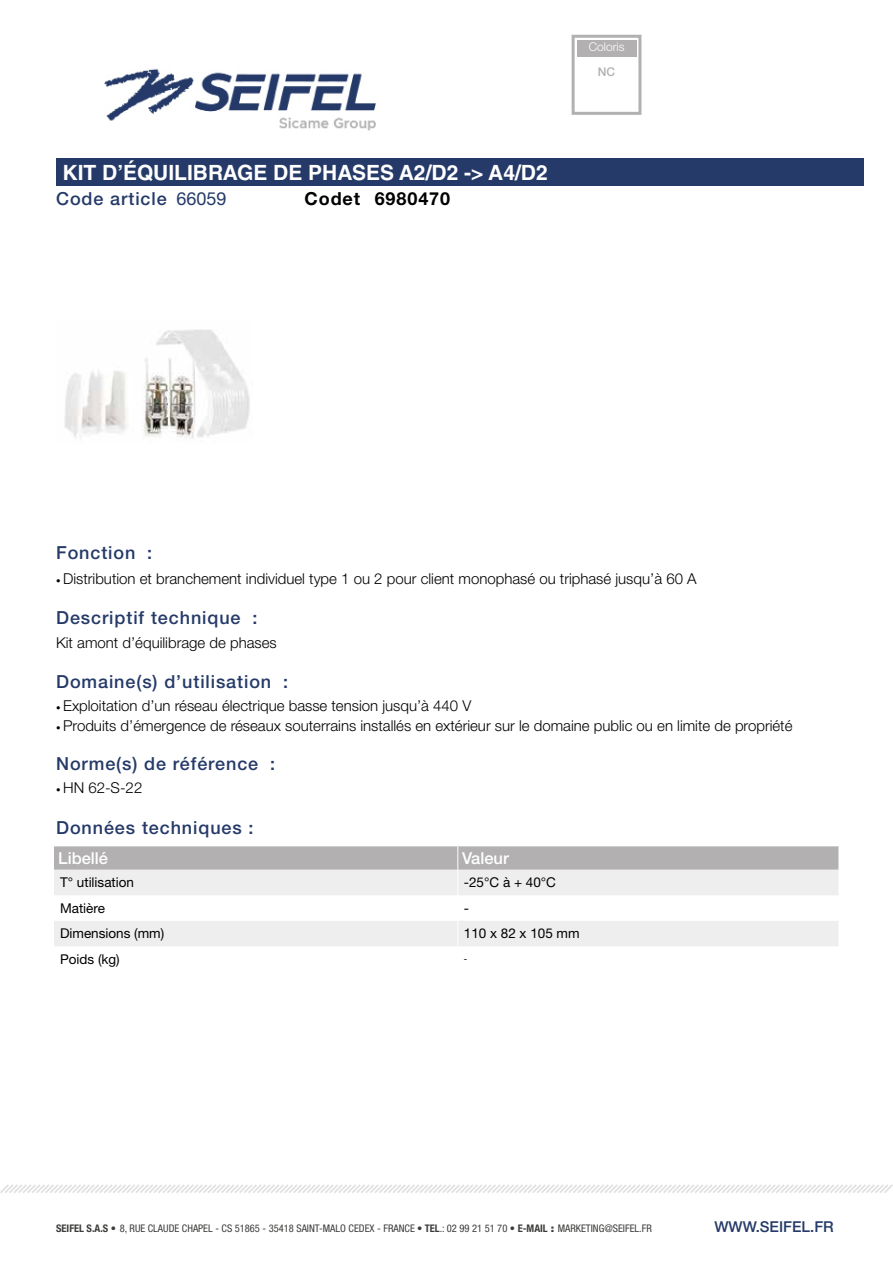
<style>
.page{position:relative;width:893px;height:1263px;background:#fff}
.page>*{position:absolute;margin:0;border:0;box-sizing:border-box;transform-origin:0 0}
.t1{font:700 21px "Helvetica LT Std";color:#fff}
.t2{font:500 18px "Helvetica Neue LT Std";letter-spacing:.05em;color:#253a68}
.t3{font:700 18px "Helvetica Neue LT Std";letter-spacing:.05em;color:#000}
.t4{font:18px "Helvetica Neue LT Std";color:#253a68}
.t5{font:500 16.5px "Helvetica Neue LT Std";color:#fff}
.t6{font:300 15px "Helvetica Neue LT Std";color:#000}
.t7{font:500 15px "Helvetica Neue LT Std";color:#253a68}
.t8{font:13.5px "Helvetica Neue LT Std";color:#000}
.t9{font:300 12px "Helvetica Neue LT Std";color:#fff}
.t10{font:500 12px "Helvetica Neue LT Std";color:#b2b0b0}
.t11{font:condensed 10.5px "Helvetica Neue LT Std";color:#3c3c3b}
.t12{font:9px "Helvetica Neue LT Std";color:#000}
.s1{font-size:9px}
.s2{font-weight:700}
.s3{font-weight:900;font-stretch:normal}
</style>
<div class="page">
<img style="left:104px;top:68px;width:272px;height:63px">
<svg style="left:0;top:1184px;width:893px;height:9px"></svg>
<div style="left:56px;top:158px;width:807px;height:28px;background:#253a68"></div>
<svg style="left:54px;top:846px;width:785px;height:100px"></svg>
<img style="left:64px;top:329px;width:186px;height:110px">
<div style="left:577px;top:40px;width:59px;height:16px;background:#b2b0b0"></div>
<div style="left:572px;top:35px;width:69px;height:80px;border:3px solid #b2b0b0"></div>
<h1 class="t1" style="left:63px;top:160px;width:487px">KIT D’ÉQUILIBRAGE DE PHASES A2/D2 -&gt; A4/D2</h1>
<p class="t2" style="left:56px;top:188px;width:112px">Code article</p>
<p class="t4" style="left:176px;top:188px;width:52px">66059</p>
<p class="t3" style="left:305px;top:188px;width:147px">Codet 6980470</p>
<p class="t9" style="left:589px;top:40px;width:37px">Coloris</p>
<p class="t10" style="left:598px;top:64px;width:19px">NC</p>
<p class="t2" style="left:56px;top:542px;width:98px">Fonction :</p>
<p class="t6" style="left:56px;top:569px;width:642px"><span class="s1">•</span> Distribution et branchement individuel type 1 ou 2 pour client monophasé ou triphasé jusqu’à 60 A</p>
<p class="t2" style="left:56px;top:606px;width:203px">Descriptif technique :</p>
<p class="t6" style="left:56px;top:633px;width:222px">Kit amont d’équilibrage de phases</p>
<p class="t2" style="left:56px;top:671px;width:233px">Domaine(s) d’utilisation :</p>
<p class="t6" style="left:56px;top:697px;width:417px"><span class="s1">•</span> Exploitation d’un réseau électrique basse tension jusqu’à 440 V</p>
<p class="t6" style="left:56px;top:716px;width:738px"><span class="s1">•</span> Produits d’émergence de réseaux souterrains installés en extérieur sur le domaine public ou en limite de propriété</p>
<p class="t2" style="left:56px;top:752px;width:220px">Norme(s) de référence :</p>
<p class="t6" style="left:56px;top:778px;width:88px"><span class="s1">•</span> HN 62-S-22</p>
<p class="t2" style="left:56px;top:817px;width:199px">Données techniques :</p>
<p class="t5" style="left:58px;top:848px;width:51px">Libellé</p>
<p class="t5" style="left:462px;top:848px;width:48px">Valeur</p>
<p class="t8" style="left:60px;top:874px;width:76px">T° utilisation</p>
<p class="t8" style="left:464px;top:874px;width:94px">-25°C à + 40°C</p>
<p class="t8" style="left:60px;top:900px;width:47px">Matière</p>
<p class="t8" style="left:464px;top:900px;width:7px">-</p>
<p class="t8" style="left:60px;top:925px;width:106px">Dimensions (mm)</p>
<p class="t8" style="left:464px;top:925px;width:117px">110 x 82 x 105 mm</p>
<p class="t8" style="left:60px;top:951px;width:61px">Poids (kg)</p>
<p class="t12" style="left:464px;top:954px;width:5px">-</p>
<p class="t11" style="left:56px;top:1222px;width:597px"><span class="s2">SEIFEL S.A.S</span> <span class="s3">•</span> 8, RUE CLAUDE CHAPEL - CS 51865 - 35418 SAINT-MALO CEDEX - FRANCE • <span class="s2">TEL</span>.: 02 99 21 51 70 • <span class="s2">E-MAIL</span> <span class="s3">:</span> MARKETING@SEIFEL.FR</p>
<p class="t7" style="left:714px;top:1218px;width:121px">WWW.SEIFEL.FR</p>
</div>
